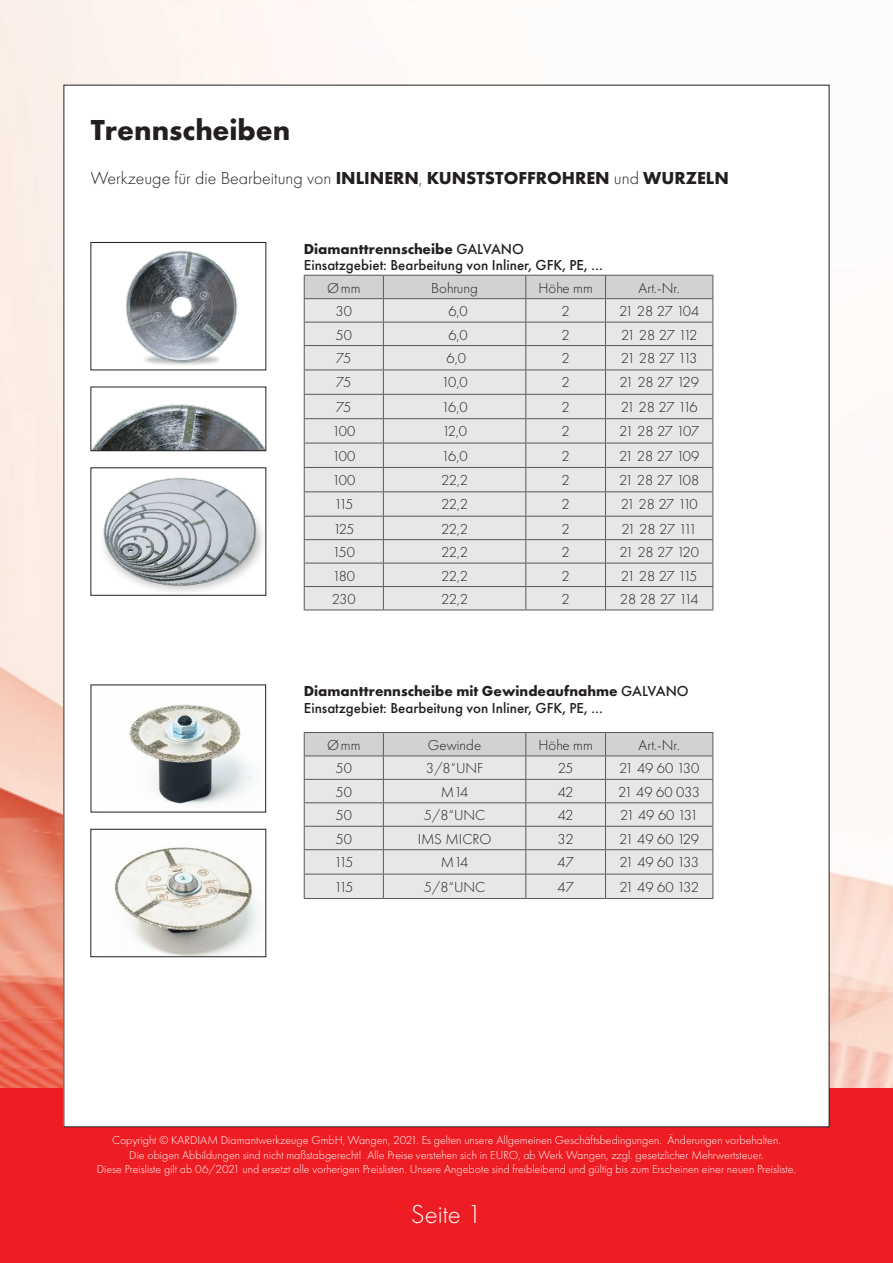
<style>
.page{position:relative;width:893px;height:1263px;background:#fff}
.page>*{position:absolute;margin:0;border:0;box-sizing:border-box;transform-origin:0 0}
.t1{font:700 30px "Futura PT";color:#231f20}
.t2{font:300 27px "Futura PT";color:#fff}
.t3{font:300 18px "Futura PT";color:#231f20}
.t4{font:300 15px "Futura PT";letter-spacing:-.025em;color:#231f20}
.t5{font:500 15px "Futura PT";color:#231f20}
.t6{font:700 15px "Futura PT";color:#231f20}
.t7{font:300 15px "Futura PT";color:#231f20}
.t8{font:300 12px "Futura PT";color:#fff}
.s1{font-weight:700}
.s2{font-weight:500}
</style>
<div class="page">
<img style="left:0;top:0;width:893px;height:1089px">
<div style="left:0;top:1089px;width:893px;height:174px;background:#ee1d23"></div>
<div style="left:64px;top:85px;width:765px;height:1042px;background:#fff"></div>
<svg style="left:304px;top:732px;width:409px;height:166px;background:#dbdcde"></svg>
<hr style="left:304px;top:898px;width:79px;height:1px;background:#57585a">
<hr style="left:383px;top:898px;width:143px;height:1px;background:#57585a">
<hr style="left:526px;top:898px;width:80px;height:1px;background:#57585a">
<hr style="left:606px;top:898px;width:107px;height:1px;background:#57585a">
<img style="left:114px;top:847px;width:144px;height:108px">
<div style="left:91px;top:829px;width:175px;height:128px;border:1px solid #231f20"></div>
<img style="left:129px;top:704px;width:122px;height:100px">
<svg style="left:304px;top:275px;width:409px;height:335px;background:#dddee0"></svg>
<hr style="left:304px;top:610px;width:79px;height:1px;background:#57585a">
<hr style="left:383px;top:610px;width:143px;height:1px;background:#57585a">
<hr style="left:526px;top:610px;width:80px;height:1px;background:#57585a">
<hr style="left:606px;top:610px;width:107px;height:1px;background:#57585a">
<img style="left:126px;top:250px;width:112px;height:115px">
<img style="left:93px;top:404px;width:171px;height:45px">
<div style="left:91px;top:387px;width:175px;height:64px;border:1px solid #231f20"></div>
<img style="left:103px;top:477px;width:160px;height:115px">
<p class="t1" style="left:91px;top:110px;width:201px">Trennscheiben</p>
<p class="t3" style="left:91px;top:168px;width:639px">Werkzeuge für die Bearbeitung von <span class="s1">INLINERN</span>, <span class="s1">KUNSTSTOFFROHREN</span> und <span class="s1">WURZELN</span></p>
<p class="t6" style="left:304px;top:239px;width:222px">Diamanttrennscheibe <span class="s2">GALVANO</span></p>
<p class="t5" style="left:304px;top:256px;width:301px">Einsatzgebiet: Bearbeitung von Inliner, GFK, PE, …</p>
<p class="t4" style="left:327px;top:279px;width:35px">Ømm</p>
<p class="t7" style="left:431px;top:279px;width:48px">Bohrung</p>
<p class="t4" style="left:538px;top:279px;width:56px">Höhe mm</p>
<p class="t4" style="left:639px;top:279px;width:43px">Art.-Nr.</p>
<p class="t4" style="left:336px;top:303px;width:18px">30</p>
<p class="t4" style="left:448px;top:303px;width:21px">6,0</p>
<p class="t4" style="left:562px;top:303px;width:10px">2</p>
<p class="t4" style="left:619px;top:303px;width:82px">21 28 27 104</p>
<p class="t4" style="left:336px;top:326px;width:18px">50</p>
<p class="t4" style="left:448px;top:326px;width:21px">6,0</p>
<p class="t4" style="left:562px;top:326px;width:10px">2</p>
<p class="t4" style="left:621px;top:326px;width:78px">21 28 27 112</p>
<p class="t4" style="left:336px;top:349px;width:17px">75</p>
<p class="t4" style="left:447px;top:349px;width:21px">6,0</p>
<p class="t4" style="left:562px;top:349px;width:10px">2</p>
<p class="t4" style="left:621px;top:349px;width:78px">21 28 27 113</p>
<p class="t4" style="left:336px;top:374px;width:17px">75</p>
<p class="t4" style="left:442px;top:374px;width:28px">10,0</p>
<p class="t4" style="left:562px;top:374px;width:10px">2</p>
<p class="t4" style="left:619px;top:374px;width:81px">21 28 27 129</p>
<p class="t4" style="left:336px;top:398px;width:17px">75</p>
<p class="t4" style="left:442px;top:398px;width:27px">16,0</p>
<p class="t4" style="left:562px;top:398px;width:10px">2</p>
<p class="t4" style="left:621px;top:398px;width:79px">21 28 27 116</p>
<p class="t4" style="left:332px;top:423px;width:24px">100</p>
<p class="t4" style="left:442px;top:423px;width:27px">12,0</p>
<p class="t4" style="left:562px;top:423px;width:10px">2</p>
<p class="t4" style="left:619px;top:423px;width:81px">21 28 27 107</p>
<p class="t4" style="left:332px;top:447px;width:24px">100</p>
<p class="t4" style="left:442px;top:447px;width:27px">16,0</p>
<p class="t4" style="left:562px;top:447px;width:10px">2</p>
<p class="t4" style="left:619px;top:447px;width:82px">21 28 27 109</p>
<p class="t4" style="left:332px;top:471px;width:24px">100</p>
<p class="t4" style="left:441px;top:471px;width:29px">22,2</p>
<p class="t4" style="left:562px;top:471px;width:10px">2</p>
<p class="t4" style="left:619px;top:471px;width:82px">21 28 27 108</p>
<p class="t4" style="left:334px;top:496px;width:21px">115</p>
<p class="t4" style="left:441px;top:496px;width:29px">22,2</p>
<p class="t4" style="left:562px;top:496px;width:10px">2</p>
<p class="t4" style="left:621px;top:496px;width:79px">21 28 27 110</p>
<p class="t4" style="left:333px;top:520px;width:23px">125</p>
<p class="t4" style="left:441px;top:520px;width:29px">22,2</p>
<p class="t4" style="left:562px;top:520px;width:10px">2</p>
<p class="t4" style="left:621px;top:520px;width:77px">21 28 27 111</p>
<p class="t4" style="left:333px;top:544px;width:24px">150</p>
<p class="t4" style="left:441px;top:544px;width:29px">22,2</p>
<p class="t4" style="left:562px;top:544px;width:10px">2</p>
<p class="t4" style="left:619px;top:544px;width:81px">21 28 27 120</p>
<p class="t4" style="left:332px;top:567px;width:24px">180</p>
<p class="t4" style="left:441px;top:567px;width:29px">22,2</p>
<p class="t4" style="left:562px;top:567px;width:10px">2</p>
<p class="t4" style="left:621px;top:567px;width:78px">21 28 27 115</p>
<p class="t4" style="left:332px;top:590px;width:25px">230</p>
<p class="t4" style="left:441px;top:590px;width:29px">22,2</p>
<p class="t4" style="left:562px;top:590px;width:10px">2</p>
<p class="t4" style="left:620px;top:590px;width:80px">28 28 27 114</p>
<p class="t6" style="left:304px;top:681px;width:386px">Diamanttrennscheibe mit Gewindeaufnahme <span class="s2">GALVANO</span></p>
<p class="t5" style="left:304px;top:698px;width:301px">Einsatzgebiet: Bearbeitung von Inliner, GFK, PE, …</p>
<p class="t4" style="left:327px;top:736px;width:35px">Ømm</p>
<p class="t7" style="left:428px;top:736px;width:55px">Gewinde</p>
<p class="t4" style="left:538px;top:736px;width:56px">Höhe mm</p>
<p class="t4" style="left:639px;top:736px;width:43px">Art.-Nr.</p>
<p class="t4" style="left:336px;top:760px;width:18px">50</p>
<p class="t4" style="left:426px;top:760px;width:59px">3/8“UNF</p>
<p class="t4" style="left:558px;top:760px;width:17px">25</p>
<p class="t4" style="left:619px;top:760px;width:82px">21 49 60 130</p>
<p class="t4" style="left:336px;top:783px;width:18px">50</p>
<p class="t4" style="left:441px;top:783px;width:29px">M14</p>
<p class="t4" style="left:558px;top:783px;width:17px">42</p>
<p class="t4" style="left:618px;top:783px;width:83px">21 49 60 033</p>
<p class="t4" style="left:336px;top:807px;width:18px">50</p>
<p class="t4" style="left:424px;top:807px;width:63px">5/8“UNC</p>
<p class="t4" style="left:558px;top:807px;width:17px">42</p>
<p class="t4" style="left:620px;top:807px;width:80px">21 49 60 131</p>
<p class="t4" style="left:336px;top:830px;width:18px">50</p>
<p class="t7" style="left:418px;top:830px;width:75px">IMS MICRO</p>
<p class="t4" style="left:558px;top:830px;width:18px">32</p>
<p class="t4" style="left:619px;top:830px;width:81px">21 49 60 129</p>
<p class="t4" style="left:334px;top:854px;width:21px">115</p>
<p class="t4" style="left:441px;top:854px;width:29px">M14</p>
<p class="t4" style="left:557px;top:854px;width:18px">47</p>
<p class="t4" style="left:619px;top:854px;width:81px">21 49 60 133</p>
<p class="t4" style="left:334px;top:878px;width:21px">115</p>
<p class="t4" style="left:424px;top:878px;width:63px">5/8“UNC</p>
<p class="t4" style="left:557px;top:878px;width:18px">47</p>
<p class="t4" style="left:619px;top:878px;width:81px">21 49 60 132</p>
<p class="t8" style="left:112px;top:1133px;width:670px">Copyright © KARDIAM Diamantwerkzeuge GmbH, Wangen, 2021. Es gelten unsere Allgemeinen Geschäftsbedingungen. Änderungen vorbehalten.</p>
<p class="t8" style="left:129px;top:1148px;width:636px">Die obigen Abbildungen sind nicht maßstabgerecht! Alle Preise verstehen sich in EURO, ab Werk Wangen, zzgl. gesetzlicher Mehrwertsteuer.</p>
<p class="t8" style="left:97px;top:1162px;width:701px">Diese Preisliste gilt ab 06/2021 und ersetzt alle vorherigen Preislisten. Unsere Angebote sind freibleibend und gültig bis zum Erscheinen einer neuen Preisliste.</p>
<p class="t2" style="left:411px;top:1199px;width:73px">Seite 1</p>
</div>
